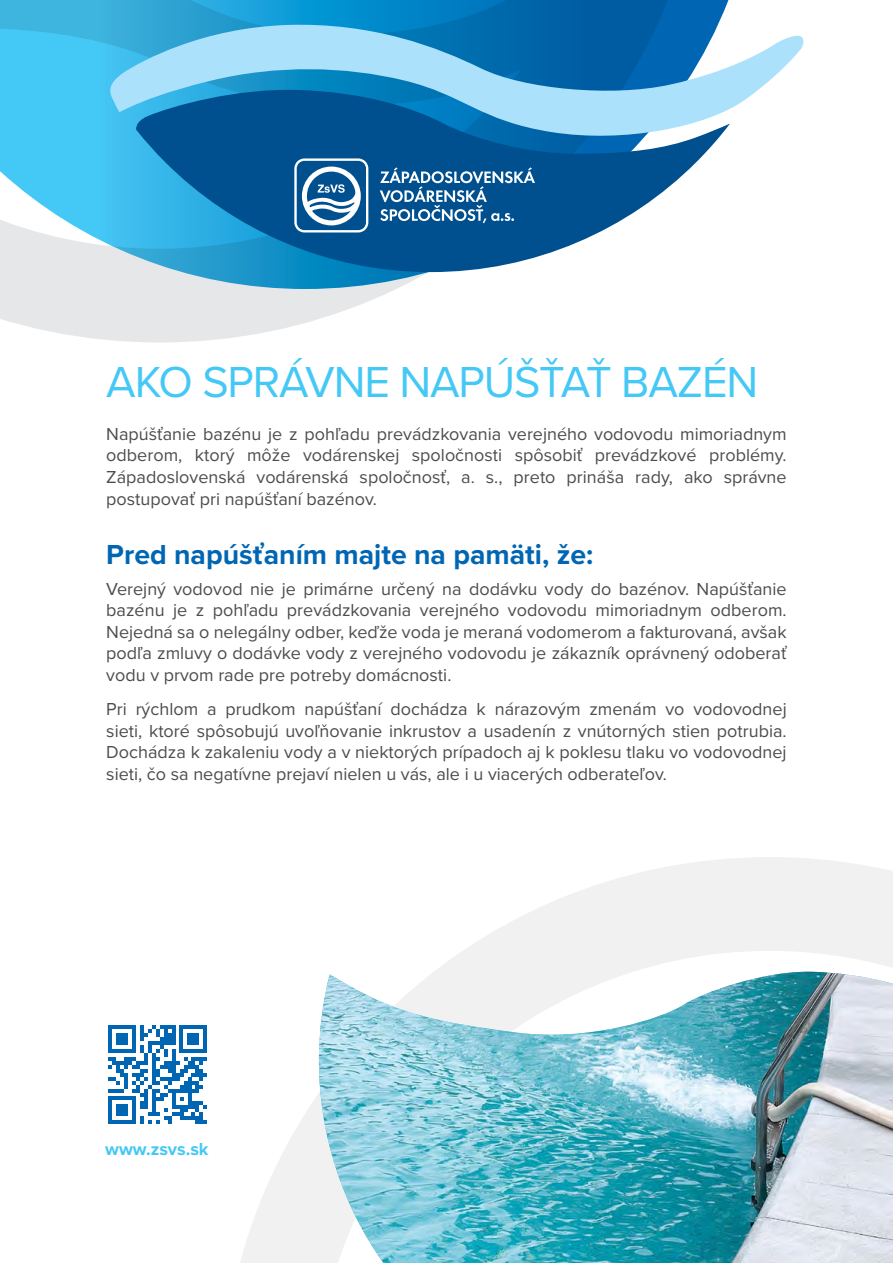
<style>
.page{position:relative;width:893px;height:1263px;background:#fff}
.page>*{position:absolute;margin:0;border:0;box-sizing:border-box;transform-origin:0 0}
._0_titul{font:45px "Proxima Nova";letter-spacing:-.025em;color:#44c8f5}
._0_nadtitul{font:700 28.5px "Proxima Nova";color:#0066b3}
._2_txt{font:18px/21.6px "Proxima Nova";color:#4d4d4f;text-align:justify}
._2_txt-2{font:700 18px "Proxima Nova";color:#44c8f5}
</style>
<div class="page">
<svg style="left:240px;top:857px;width:653px;height:406px"></svg>
<svg style="left:0;top:0;width:708px;height:343px"></svg>
<svg style="left:108px;top:1025px;width:99px;height:99px"></svg>
<svg style="left:136px;top:143px;width:578px;height:129px;fill:#00508f"></svg>
<svg style="left:108px;top:22px;width:696px;height:121px;background:#5ba5d1"></svg>
<svg style="left:294px;top:158px;width:241px;height:74px"></svg>
<img style="left:319px;top:972px;width:574px;height:291px">
<p class="_0_titul" style="left:106px;top:348px;width:654px">AKO SPRÁVNE NAPÚŠŤAŤ BAZÉN</p>
<p class="_2_txt" style="left:106px;top:422px;width:682px">Napúšťanie bazénu je z pohľadu prevádzkovania verejného vodovodu mimoriadnym odberom, ktorý môže vodárenskej spoločnosti spôsobiť prevádzkové problémy.<br>Západoslovenská vodárenská spoločnosť, a. s., preto prináša rady, ako správne postupovať pri napúšťaní bazénov.</p>
<p class="_0_nadtitul" style="left:106px;top:534px;width:488px">Pred napúšťaním majte na pamäti, že:</p>
<p class="_2_txt" style="left:106px;top:577px;width:682px">Verejný vodovod nie je primárne určený na dodávku vody do bazénov. Napúšťanie bazénu je z pohľadu prevádzkovania verejného vodovodu mimoriadnym odberom.<br>Nejedná sa o nelegálny odber, keďže voda je meraná vodomerom a fakturovaná, avšak podľa zmluvy o dodávke vody z verejného vodovodu je zákazník oprávnený odoberať vodu v prvom rade pre potreby domácnosti.</p>
<p class="_2_txt" style="left:106px;top:698px;width:682px">Pri rýchlom a prudkom napúšťaní dochádza k nárazovým zmenám vo vodovodnej sieti, ktoré spôsobujú uvoľňovanie inkrustov a usadenín z vnútorných stien potrubia.<br>Dochádza k zakaleniu vody a v niektorých prípadoch aj k poklesu tlaku vo vodovodnej sieti, čo sa negatívne prejaví nielen u vás, ale i u viacerých odberateľov.</p>
<p class="_2_txt-2" style="left:105px;top:1136px;width:105px">www.zsvs.sk</p>
</div>
